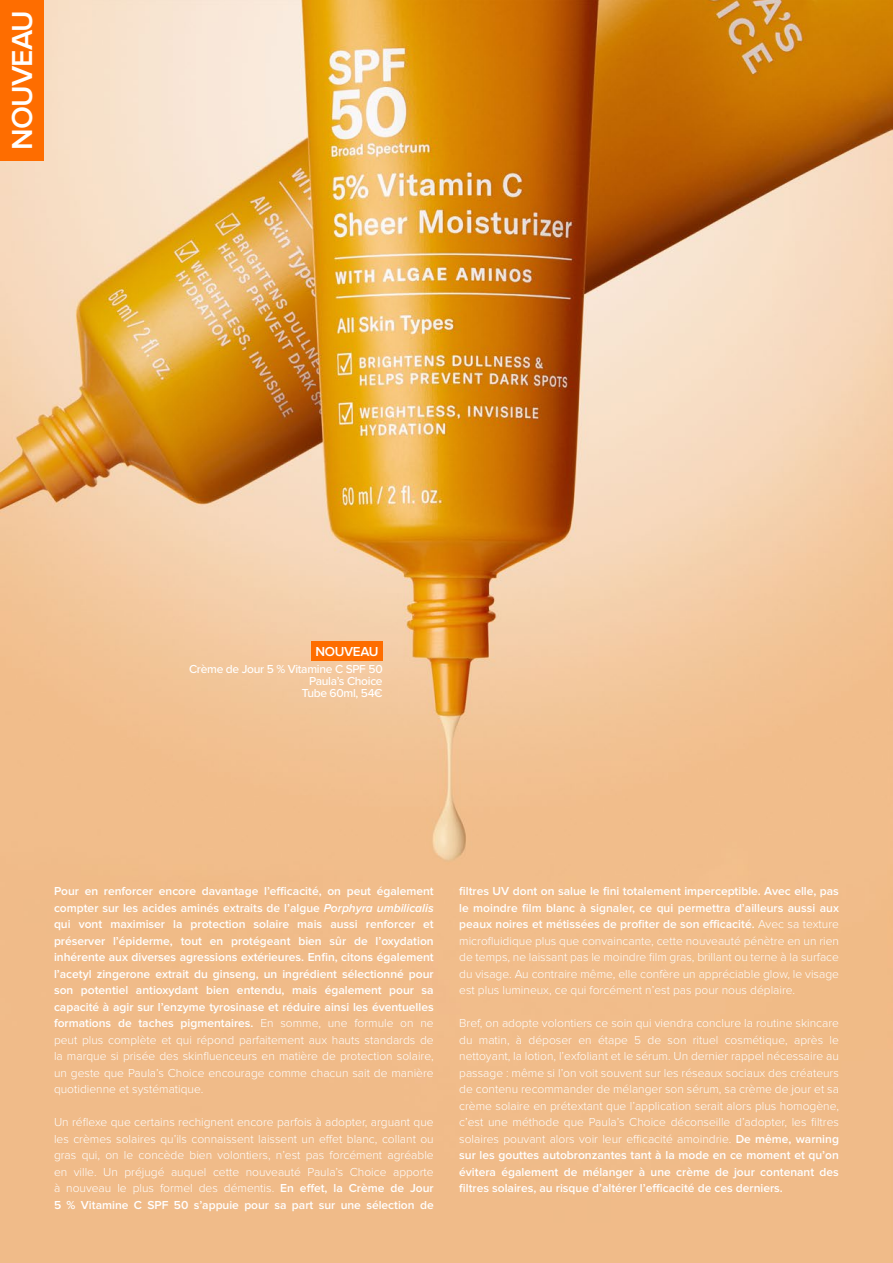
<style>
.page{position:relative;width:893px;height:1263px;background:#fff}
.page>*{position:absolute;margin:0;border:0;box-sizing:border-box;transform-origin:0 0}
.t1{font:600 30px "Proxima Nova";letter-spacing:-.025em;color:#fff}
.t2{font:600 13.5px "Proxima Nova";letter-spacing:-.025em;color:#fff}
.t3{font:300 12px/16.5px "Proxima Nova";color:#fff;text-align:justify}
.t4{font:600 12px/16.5px "Proxima Nova";color:#fff;text-align:justify}
.t5{font:500 12px "Proxima Nova";letter-spacing:-.025em;color:#fff}
.s1{font-style:italic}
.s2{font-weight:300}
.s3{font-weight:600}
</style>
<div class="page">
<img style="left:0;top:0;width:893px;height:1263px">
<div style="left:311px;top:641px;width:72px;height:19px;background:#fe6d00"></div>
<div style="left:0;top:0;width:44px;height:160px;background:#fe6d00"></div>
<p class="t1" style="left:9px;top:150px;width:142px;rotate:-90deg">NOUVEAU</p>
<p class="t2" style="left:315px;top:645px;width:65px">NOUVEAU</p>
<p class="t5" style="left:189px;top:660px;width:195px">Crème de Jour 5 % Vitamine C SPF 50</p>
<p class="t5" style="left:309px;top:672px;width:75px">Paula’s Choice</p>
<p class="t5" style="left:302px;top:684px;width:82px">Tube 60ml, 54€</p>
<p class="t4" style="left:54px;top:884px;width:381px">Pour en renforcer encore davantage l’efficacité, on peut également compter sur les acides aminés extraits de l’algue <span class="s1">Porphyra umbilicalis </span>qui vont maximiser la protection solaire mais aussi renforcer et préserver l’épiderme, tout en protégeant bien sûr de l’oxydation inhérente aux diverses agressions extérieures. Enfin, citons également l’acetyl zingerone extrait du ginseng, un ingrédient sélectionné pour son potentiel antioxydant bien entendu, mais également pour sa capacité à agir sur l’enzyme tyrosinase et réduire ainsi les éventuelles formations de taches pigmentaires. <span class="s2">En somme, une formule on ne peut plus complète et qui répond parfaitement aux hauts standards de la marque si prisée des skinfluenceurs en matière de protection solaire, un geste que Paula’s Choice encourage comme chacun sait de manière quotidienne et systématique.</span></p>
<p class="t3" style="left:54px;top:1115px;width:381px">Un réflexe que certains rechignent encore parfois à adopter, arguant que les crèmes solaires qu’ils connaissent laissent un effet blanc, collant ou gras qui, on le concède bien volontiers, n’est pas forcément agréable en ville. Un préjugé auquel cette nouveauté Paula’s Choice apporte à nouveau le plus formel des démentis. <span class="s3">En effet, la Crème de Jour 5 % Vitamine C SPF 50 s’appuie pour sa part sur une sélection de</span></p>
<p class="t3" style="left:459px;top:884px;width:381px"><span class="s3">filtres UV dont on salue le fini totalement imperceptible. Avec elle, pas le moindre film blanc à signaler, ce qui permettra d’ailleurs aussi aux peaux noires et métissées de profiter de son efficacité.</span> Avec sa texture microfluidique plus que convaincante, cette nouveauté pénètre en un rien de temps, ne laissant pas le moindre film gras, brillant ou terne à la surface du visage. Au contraire même, elle confère un appréciable glow, le visage est plus lumineux, ce qui forcément n’est pas pour nous déplaire.</p>
<p class="t3" style="left:459px;top:1016px;width:381px">Bref, on adopte volontiers ce soin qui viendra conclure la routine skincare du matin, à déposer en étape 5 de son rituel cosmétique, après le nettoyant, la lotion, l’exfoliant et le sérum. Un dernier rappel nécessaire au passage : même si l’on voit souvent sur les réseaux sociaux des créateurs de contenu recommander de mélanger son sérum, sa crème de jour et sa crème solaire en prétextant que l’application serait alors plus homogène, c’est une méthode que Paula’s Choice déconseille d’adopter, les filtres solaires pouvant alors voir leur efficacité amoindrie. <span class="s3">De même, warning sur les gouttes autobronzantes tant à la mode en ce moment et qu’on évitera également de mélanger à une crème de jour contenant des filtres solaires, au risque d’altérer l’efficacité de ces derniers.</span></p>
</div>
